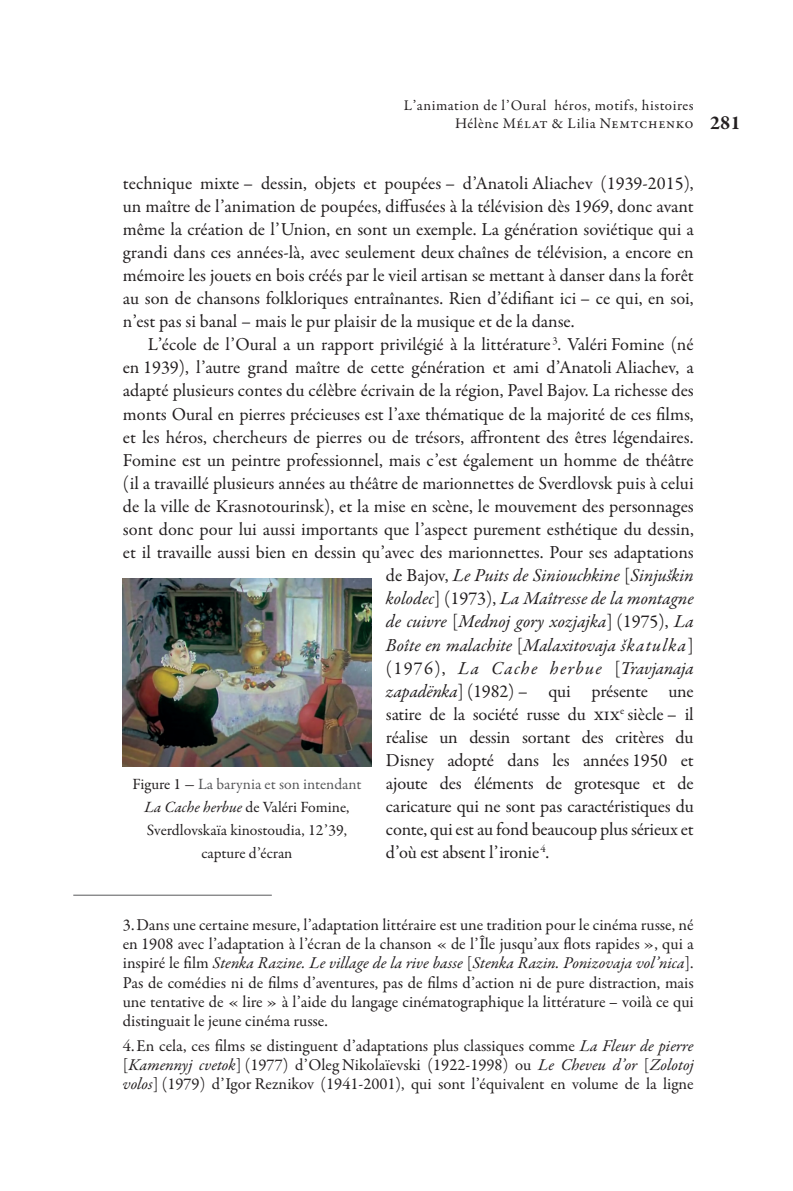
<style>
.page{position:relative;width:793px;height:1191px;background:#fff}
.page>*{position:absolute;margin:0;border:0;box-sizing:border-box;transform-origin:0 0}
.t1{font:18.38px/23.1px "Garamond Premr Pro";color:#231f20;text-align:justify}
.t2{font:italic 18.38px "Garamond Premr Pro";color:#231f20}
.t3{font:italic 18.38px "Garamond Premr Pro";letter-spacing:.06em;color:#231f20}
.t4{font:16.62px/19.2px "Garamond Premr Pro";color:#231f20;text-align:justify}
.t5{font:15.75px/23.1px "Garamond Premr Pro";letter-spacing:-.005em;color:#231f20;text-align:center}
.t6{font:14.88px/18.4px "Garamond Premr Pro";letter-spacing:.035em;color:#231f20}
.s1{font-weight:700;font-size:20.12px}
.s2{font-style:normal}
.s3{font-style:italic}
.s4{color:#57585a}
</style>
<div class="page">
<hr style="left:73px;top:895px;width:199px;height:1px;background:#57585a">
<img style="left:123px;top:579px;width:248px;height:187px">
<p class="t6" style="left:455px;top:97px;width:287px;text-indent:-51px">L’animation de l’Oural héros, motifs, histoires<br>Hélène Mélat &amp; Lilia Nemtchenko <span class="s1">281</span></p>
<p class="t1" style="left:123px;top:173px;width:572px">technique mixte – dessin, objets et poupées – d’Anatoli Aliachev (1939-2015), un maître de l’animation de poupées, diffusées à la télévision dès 1969, donc avant même la création de l’Union, en sont un exemple. La génération soviétique qui a grandi dans ces années-là, avec seulement deux chaînes de télévision, a encore en mémoire les jouets en bois créés par le vieil artisan se mettant à danser dans la forêt au son de chansons folkloriques entraînantes. Rien d’édifiant ici – ce qui, en soi, n’est pas si banal – mais le pur plaisir de la musique et de la danse.</p>
<p class="t1" style="left:148px;top:334px;width:547px">L’école de l’Oural a un rapport privilégié à la littérature <sup>3</sup>. Valéri Fomine (né</p>
<p class="t1" style="left:123px;top:357px;width:572px">en 1939), l’autre grand maître de cette génération et ami d’Anatoli Aliachev, a</p>
<p class="t1" style="left:123px;top:381px;width:572px">adapté plusieurs contes du célèbre écrivain de la région, Pavel Bajov. La richesse des</p>
<p class="t1" style="left:123px;top:404px;width:572px">monts Oural en pierres précieuses est l’axe thématique de la majorité de ces films,</p>
<p class="t1" style="left:123px;top:427px;width:572px">et les héros, chercheurs de pierres ou de trésors, affrontent des êtres légendaires.</p>
<p class="t1" style="left:123px;top:450px;width:572px">Fomine est un peintre professionnel, mais c’est également un homme de théâtre</p>
<p class="t1" style="left:123px;top:473px;width:572px">(il a travaillé plusieurs années au théâtre de marionnettes de Sverdlovsk puis à celui</p>
<p class="t1" style="left:123px;top:496px;width:572px">de la ville de Krasnotourinsk), et la mise en scène, le mouvement des personnages</p>
<p class="t1" style="left:123px;top:519px;width:572px">sont donc pour lui aussi importants que l’aspect purement esthétique du dessin,</p>
<p class="t1" style="left:123px;top:542px;width:572px">et il travaille aussi bien en dessin qu’avec des marionnettes. Pour ses adaptations</p>
<p class="t2" style="left:386px;top:568px;width:309px"><span class="s2">de Bajov,</span> Le Puits de Siniouchkine <span class="s2">[</span>Sinjuškin</p>
<p class="t2" style="left:386px;top:591px;width:309px">kolodec<span class="s2">] (1973),</span> La Maîtresse de la montagne</p>
<p class="t2" style="left:386px;top:614px;width:309px">de cuivre <span class="s2">[</span>Mednoj gory xozjajka<span class="s2">] (1975),</span> La</p>
<p class="t2" style="left:386px;top:637px;width:309px">Boîte en malachite <span class="s2">[</span>Malaxitovaja škatulka<span class="s2">]</span></p>
<p class="t3" style="left:386px;top:660px;width:309px"><span class="s2">(1976),</span> La Cache herbue <span class="s2">[</span>Travjanaja</p>
<p class="t1" style="left:386px;top:681px;width:309px"><span class="s3">zapadënka</span>] (1982) – qui présente une</p>
<p class="t1" style="left:386px;top:704px;width:309px">satire de la société russe du xix<sup>e</sup> siècle – il</p>
<p class="t1" style="left:386px;top:727px;width:309px">réalise un dessin sortant des critères du</p>
<p class="t1" style="left:386px;top:750px;width:309px">Disney adopté dans les années 1950 et</p>
<p class="t1" style="left:386px;top:773px;width:309px">ajoute des éléments de grotesque et de</p>
<p class="t1" style="left:386px;top:796px;width:309px">caricature qui ne sont pas caractéristiques du</p>
<p class="t1" style="left:386px;top:819px;width:309px">conte, qui est au fond beaucoup plus sérieux et</p>
<p class="t1" style="left:386px;top:843px;width:165px">d’où est absent l’ironie <sup>4</sup>.</p>
<p class="t5" style="left:132px;top:774px;width:231px">Figure 1 — <span class="s4">La barynia et son intendant<br></span><span class="s3">La Cache herbue</span> de Valéri Fomine,<br>Sverdlovskaïa kinostoudia, 12’39, capture d’écran</p>
<p class="t4" style="left:123px;top:916px;width:572px">3. Dans une certaine mesure, l’adaptation littéraire est une tradition pour le cinéma russe, né en 1908 avec l’adaptation à l’écran de la chanson « de l’Île jusqu’aux flots rapides », qui a inspiré le film <span class="s3">Stenka Razine. Le village de la rive basse</span> [<span class="s3">Stenka Razin. Ponizovaja vol’nica</span>].<br>Pas de comédies ni de films d’aventures, pas de films d’action ni de pure distraction, mais une tentative de « lire » à l’aide du langage cinématographique la littérature – voilà ce qui distinguait le jeune cinéma russe.</p>
<p class="t4" style="left:123px;top:1037px;width:572px">4. En cela, ces films se distinguent d’adaptations plus classiques comme <span class="s3">La Fleur de pierre </span>[<span class="s3">Kamennyj cvetok</span>] (1977) d’Oleg Nikolaïevski (1922-1998) ou <span class="s3">Le Cheveu d’or</span> [<span class="s3">Zolotoj volos</span>] (1979) d’Igor Reznikov (1941-2001), qui sont l’équivalent en volume de la ligne</p>
</div>
